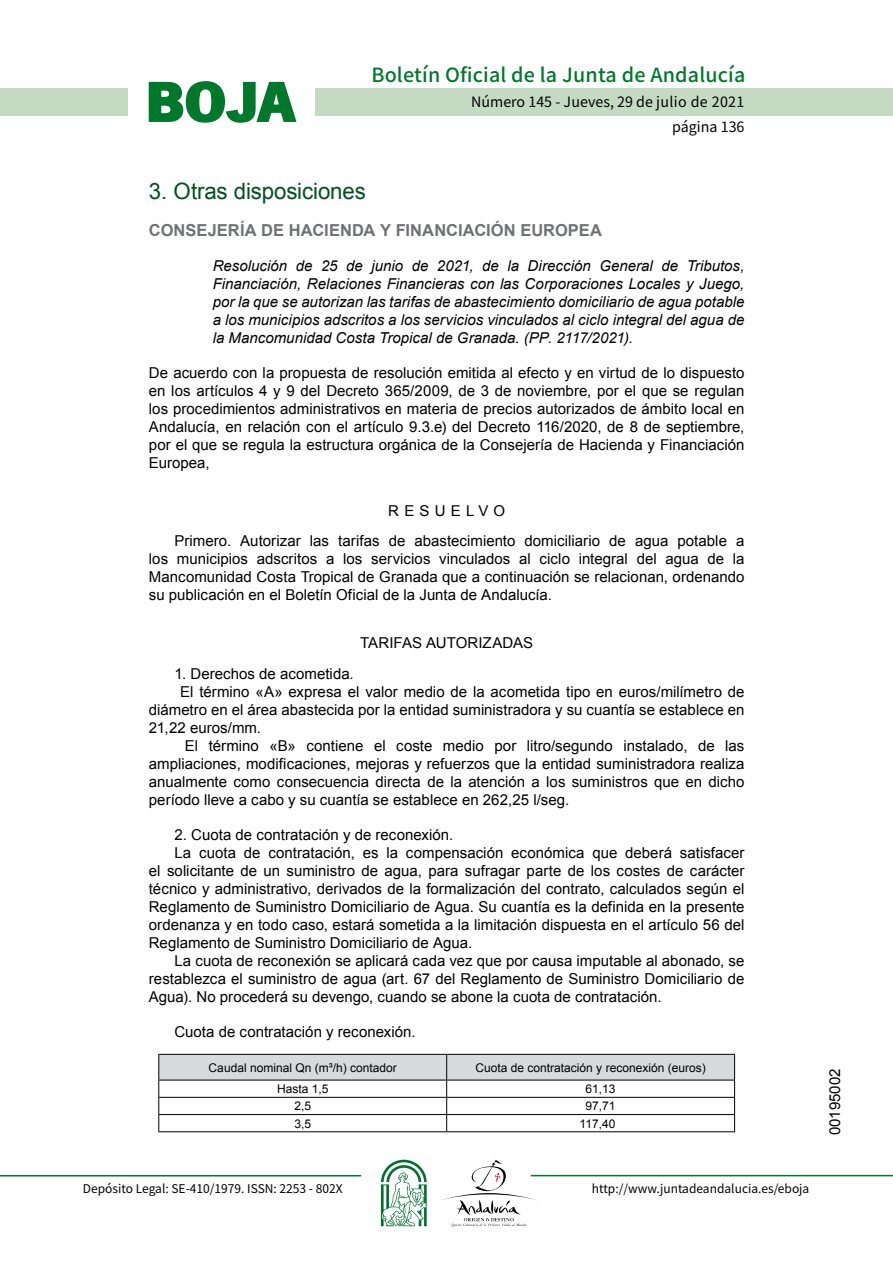
<style>
.page{position:relative;width:893px;height:1263px;background:#fff}
.page>*{position:absolute;margin:0;border:0;box-sizing:border-box;transform-origin:0 0}
.t1{font:700 57.75px "News Got T";color:#00782c;scale:1.14 1}
.t2{font:22.5px "Arial";letter-spacing:-.005em;color:#00501f}
.t3{font:500 19.5px "Noto Sans HK";letter-spacing:.01em;color:#00782c}
.t4{font:700 16.5px "Arial";letter-spacing:.005em;color:#707173}
.t5{font:15px/18px "Arial";color:#000;text-align:justify}
.t6{font:italic 15px/18px "Arial";color:#000;text-align:justify}
.t7{font:14.25px/24.5px "Noto Sans HK";color:#000;text-align:right}
.t8{font:12px "Arial";color:#000}
.t9{font:12px "Noto Sans HK";color:#000}
</style>
<div class="page">
<div style="left:315px;top:88px;width:577px;height:28px;background:#c5dac3"></div>
<div style="left:0;top:88px;width:128px;height:28px;background:#c5dac3"></div>
<hr style="left:0;top:1175px;width:361px;height:2px;background:#00782c">
<hr style="left:531px;top:1175px;width:361px;height:1px;background:#00782c">
<svg style="left:148px;top:81px;width:149px;height:42px"></svg>
<svg style="left:442px;top:1160px;width:100px;height:67px"></svg>
<svg style="left:381px;top:1160px;width:45px;height:66px"></svg>
<svg style="left:158px;top:1054px;width:577px;height:77px"></svg>
<hr style="left:158px;top:1131px;width:288px;height:1px;background:#000">
<hr style="left:446px;top:1131px;width:289px;height:1px;background:#000">
<h1 class="t1" style="left:145px;top:68px;width:133px">BOJA</h1>
<h3 class="t3" style="left:371px;top:64px;width:375px">Boletín Oficial de la Junta de Andalucía</h3>
<p class="t7" style="left:471px;top:90px;width:275px">Número 145 - Jueves, 29 de julio de 2021 página 136</p>
<h2 class="t2" style="left:149px;top:177px;width:218px">3. Otras disposiciones</h2>
<p class="t4" style="left:149px;top:219px;width:454px">CONSEJERÍA DE HACIENDA Y FINANCIACIÓN EUROPEA</p>
<p class="t6" style="left:213px;top:257px;width:533px">Resolución de 25 de junio de 2021, de la Dirección General de Tributos, Financiación, Relaciones Financieras con las Corporaciones Locales y Juego, por la que se autorizan las tarifas de abastecimiento domiciliario de agua potable a los municipios adscritos a los servicios vinculados al ciclo integral del agua de la Mancomunidad Costa Tropical de Granada. (PP. 2117/2021).</p>
<p class="t5" style="left:149px;top:364px;width:597px">De acuerdo con la propuesta de resolución emitida al efecto y en virtud de lo dispuesto en los artículos 4 y 9 del Decreto 365/2009, de 3 de noviembre, por el que se regulan los procedimientos administrativos en materia de precios autorizados de ámbito local en Andalucía, en relación con el artículo 9.3.e) del Decreto 116/2020, de 8 de septiembre, por el que se regula la estructura orgánica de la Consejería de Hacienda y Financiación Europea,</p>
<p class="t5" style="left:174px;top:495px;width:571px;line-height:30.8px;text-indent:214px">RESUELVO<br>Primero. Autorizar las tarifas de abastecimiento domiciliario de agua potable a</p>
<p class="t5" style="left:149px;top:550px;width:597px">los municipios adscritos a los servicios vinculados al ciclo integral del agua de la Mancomunidad Costa Tropical de Granada que a continuación se relacionan, ordenando su publicación en el Boletín Oficial de la Junta de Andalucía.</p>
<p class="t5" style="left:360px;top:634px;width:174px">TARIFAS AUTORIZADAS</p>
<p class="t5" style="left:174px;top:665px;width:181px">1. Derechos de acometida.</p>
<p class="t5" style="left:180px;top:683px;width:565px">El término «A» expresa el valor medio de la acometida tipo en euros/milímetro de</p>
<p class="t5" style="left:149px;top:701px;width:597px">diámetro en el área abastecida por la entidad suministradora y su cuantía se establece en</p>
<p class="t5" style="left:149px;top:719px;width:114px">21,22 euros/mm.</p>
<p class="t5" style="left:185px;top:737px;width:561px">El término «B» contiene el coste medio por litro/segundo instalado, de las</p>
<p class="t5" style="left:149px;top:755px;width:597px">ampliaciones, modificaciones, mejoras y refuerzos que la entidad suministradora realiza</p>
<p class="t5" style="left:149px;top:773px;width:597px">anualmente como consecuencia directa de la atención a los suministros que en dicho</p>
<p class="t5" style="left:149px;top:791px;width:422px">período lleve a cabo y su cuantía se establece en 262,25 l/seg.</p>
<p class="t5" style="left:174px;top:826px;width:280px">2. Cuota de contratación y de reconexión.</p>
<p class="t5" style="left:174px;top:844px;width:571px">La cuota de contratación, es la compensación económica que deberá satisfacer</p>
<p class="t5" style="left:149px;top:862px;width:597px">el solicitante de un suministro de agua, para sufragar parte de los costes de carácter</p>
<p class="t5" style="left:149px;top:880px;width:597px">técnico y administrativo, derivados de la formalización del contrato, calculados según el</p>
<p class="t5" style="left:149px;top:898px;width:597px">Reglamento de Suministro Domiciliario de Agua. Su cuantía es la definida en la presente</p>
<p class="t5" style="left:149px;top:916px;width:597px">ordenanza y en todo caso, estará sometida a la limitación dispuesta en el artículo 56 del</p>
<p class="t5" style="left:149px;top:934px;width:325px">Reglamento de Suministro Domiciliario de Agua.</p>
<p class="t5" style="left:174px;top:952px;width:571px">La cuota de reconexión se aplicará cada vez que por causa imputable al abonado, se</p>
<p class="t5" style="left:149px;top:970px;width:597px">restablezca el suministro de agua (art. 67 del Reglamento de Suministro Domiciliario de</p>
<p class="t5" style="left:149px;top:988px;width:514px">Agua). No procederá su devengo, cuando se abone la cuota de contratación.</p>
<p class="t5" style="left:174px;top:1023px;width:243px">Cuota de contratación y reconexión.</p>
<p class="t8" style="left:209px;top:1060px;width:190px">Caudal nominal Qn (m³/h) contador</p>
<p class="t8" style="left:475px;top:1060px;width:232px">Cuota de contratación y reconexión (euros)</p>
<p class="t8" style="left:277px;top:1081px;width:53px">Hasta 1,5</p>
<p class="t8" style="left:585px;top:1081px;width:32px">61,13</p>
<p class="t8" style="left:294px;top:1098px;width:18px">2,5</p>
<p class="t8" style="left:585px;top:1098px;width:32px">97,71</p>
<p class="t8" style="left:294px;top:1115px;width:18px">3,5</p>
<p class="t8" style="left:579px;top:1115px;width:37px">117,40</p>
<p class="t9" style="left:83px;top:1181px;width:261px">Depósito Legal: SE-410/1979. ISSN: 2253 - 802X</p>
<p class="t9" style="left:592px;top:1181px;width:219px">http://www.juntadeandalucia.es/eboja</p>
<p class="t5" style="left:826px;top:1135px;width:68px;rotate:-90deg">00195002</p>
</div>
